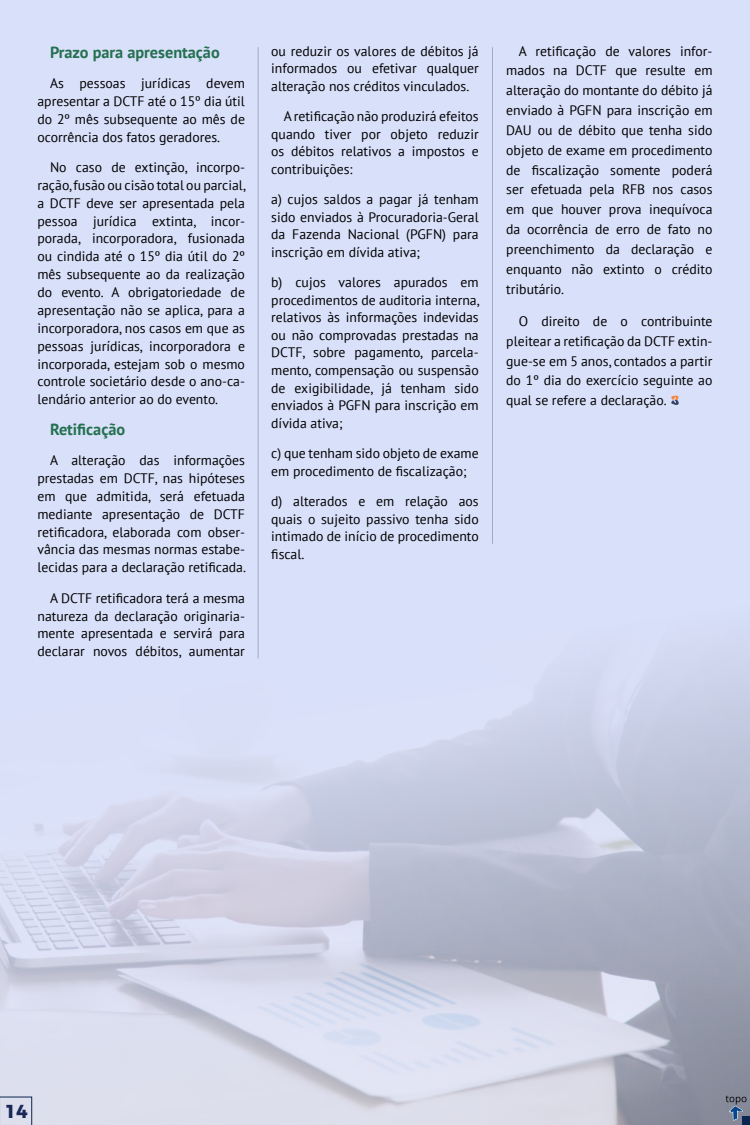
<style>
.page{position:relative;width:750px;height:1125px;background:#d9e0f9}
.page>*{position:absolute;margin:0;border:0;box-sizing:border-box;transform-origin:0 0}
.t1{font:700 18.75px "Montserrat";color:#1a2857}
.t2{font:700 16.25px "PT Sans";color:#247050}
.t3{font:13.75px/17.9px "PT Sans";color:#000;text-align:justify}
</style>
<div class="page">
<img style="left:0;top:475px;width:750px;height:650px">
<svg style="left:0;top:1097px;width:32px;height:28px"></svg>
<svg style="left:726px;top:1096px;width:20px;height:25px"></svg>
<div style="left:742px;top:1116px;width:8px;height:9px;background:#0b2650"></div>
<hr style="left:258px;top:47px;width:1px;height:611px;background:#000">
<hr style="left:492px;top:47px;width:1px;height:497px;background:#000">
<svg style="left:671px;top:395px;width:8px;height:10px"></svg>
<p class="t2" style="left:50px;top:41px;width:171px">Prazo para apresentação</p>
<p class="t3" style="left:38px;top:74px;width:209px;text-indent:12px">As pessoas jurídicas devem apresentar a DCTF até o 15º dia útil do 2º mês subsequente ao mês de ocorrência dos fatos geradores.</p>
<p class="t3" style="left:38px;top:158px;width:210px;text-indent:12px">No caso de extinção, incorpo&shy;ração, fusão ou cisão total ou parcial, a DCTF deve ser apresentada pela pessoa jurídica extinta, incor&shy;porada, incorporadora, fusionada ou cindida até o 15º dia útil do 2º mês subsequente ao da realização do evento. A obrigatoriedade de apresentação não se aplica, para a incorporadora, nos casos em que as pessoas jurídicas, incorporadora e incorporada, estejam sob o mesmo controle societário desde o ano-ca&shy;lendário anterior ao do evento.</p>
<p class="t2" style="left:50px;top:418px;width:77px">Retificação</p>
<p class="t3" style="left:38px;top:451px;width:210px;text-indent:12px">A alteração das informações prestadas em DCTF, nas hipóteses em que admitida, será efetuada mediante apresentação de DCTF retificadora, elaborada com obser&shy;vância das mesmas normas estabe&shy;lecidas para a declaração retificada.</p>
<p class="t3" style="left:38px;top:589px;width:209px;text-indent:12px">A DCTF retificadora terá a mesma natureza da declaração originaria&shy;mente apresentada e servirá para declarar novos débitos, aumentar</p>
<p class="t3" style="left:271px;top:42px;width:209px">ou reduzir os valores de débitos já informados ou efetivar qualquer alteração nos créditos vinculados.</p>
<p class="t3" style="left:271px;top:107px;width:209px;text-indent:12px">A retificação não produzirá efeitos quando tiver por objeto reduzir os débitos relativos a impostos e contribuições:</p>
<p class="t3" style="left:271px;top:190px;width:209px">a) cujos saldos a pagar já tenham sido enviados à Procuradoria-Geral da Fazenda Nacional (PGFN) para inscrição em dívida ativa;</p>
<p class="t3" style="left:271px;top:273px;width:210px">b) cujos valores apurados em procedimentos de auditoria interna, relativos às informações indevidas ou não comprovadas prestadas na DCTF, sobre pagamento, parcela&shy;mento, compensação ou suspensão de exigibilidade, já tenham sido enviados à PGFN para inscrição em dívida ativa;</p>
<p class="t3" style="left:271px;top:444px;width:209px">c) que tenham sido objeto de exame em procedimento de fiscalização;</p>
<p class="t3" style="left:271px;top:492px;width:209px">d) alterados e em relação aos quais o sujeito passivo tenha sido intimado de início de procedimento fiscal.</p>
<p class="t3" style="left:506px;top:41px;width:208px;line-height:19.9px;text-indent:12px">A retificação de valores infor&shy;mados na DCTF que resulte em alteração do montante do débito já enviado à PGFN para inscrição em DAU ou de débito que tenha sido objeto de exame em procedimento de fiscalização somente poderá ser efetuada pela RFB nos casos em que houver prova inequívoca da ocorrência de erro de fato no preenchimento da declaração e enquanto não extinto o crédito tributário.</p>
<p class="t3" style="left:506px;top:311px;width:208px;line-height:19.9px;text-indent:12px">O direito de o contribuinte pleitear a retificação da DCTF extin&shy;gue-se em 5 anos, contados a partir do 1º dia do exercício seguinte ao qual se refere a declaração.</p>
<h1 class="t1" style="left:5px;top:1096px;width:24px">14</h1>
</div>
